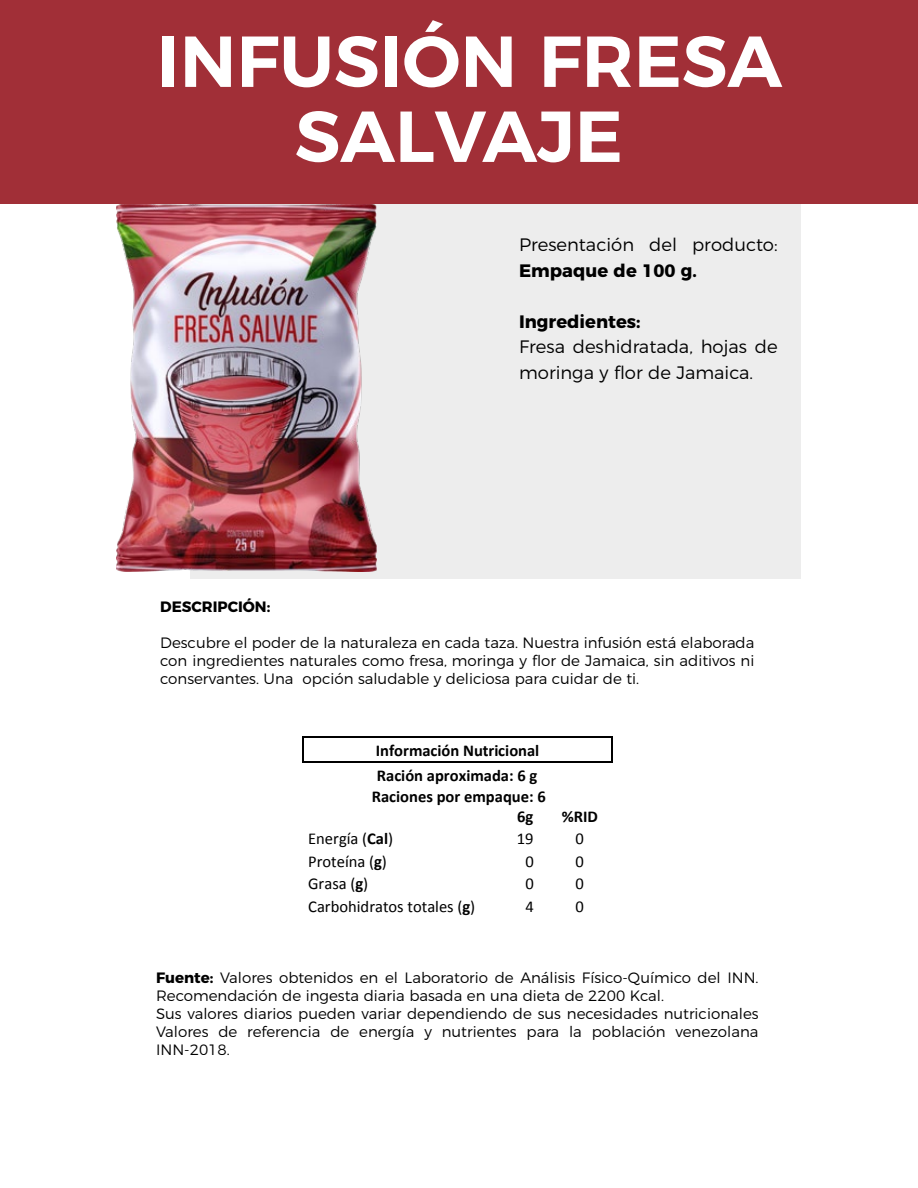
<style>
.page{position:relative;width:918px;height:1188px;background:#fff}
.page>*{position:absolute;margin:0;border:0;box-sizing:border-box;transform-origin:0 0}
.t1{font:600 72px/75px "Montserrat";color:#fff;text-align:center}
.t2{font:300 18px/25.5px "Montserrat";color:#000}
.t3{font:700 18px "Montserrat";color:#000}
.t4{font:700 16.5px/20.9px "Calibri";color:#000;text-align:center}
.t5{font:16.5px/22.5px "Calibri";color:#000}
.t6{font:300 15px/18px "Montserrat";color:#000;text-align:justify}
.t7{font:700 15px "Montserrat";color:#000}
.s1{font-weight:700}
</style>
<div class="page">
<div style="left:190px;top:163px;width:611px;height:415px;background:#ededed"></div>
<img style="left:117px;top:203px;width:260px;height:368px">
<div style="left:0;top:0;width:918px;height:203px;background:#a12f37"></div>
<hr style="left:304px;top:736px;width:307px;height:1px;background:#000">
<hr style="left:302px;top:737px;width:2px;height:24px;background:#000">
<hr style="left:611px;top:737px;width:2px;height:24px;background:#000">
<hr style="left:305px;top:761px;width:198px;height:1px;background:#000">
<hr style="left:504px;top:761px;width:44px;height:1px;background:#000">
<hr style="left:549px;top:761px;width:62px;height:1px;background:#000">
<h1 class="t1" style="left:157px;top:18px;width:626px">INFUSIÓN FRESA<br>SALVAJE</h1>
<p class="t2" style="left:519px;top:231px;width:260px">Presentación del producto:</p>
<p class="t3" style="left:519px;top:256px;width:179px">Empaque de 100 g.</p>
<p class="t3" style="left:519px;top:307px;width:123px">Ingredientes:</p>
<p class="t2" style="left:519px;top:333px;width:260px">Fresa deshidratada, hojas de moringa y flor de Jamaica.</p>
<p class="t7" style="left:160px;top:595px;width:112px">DESCRIPCIÓN:</p>
<p class="t6" style="left:160px;top:633px;width:596px">Descubre el poder de la naturaleza en cada taza. Nuestra infusión está elaborada con ingredientes naturales como fresa, moringa y flor de Jamaica, sin aditivos ni conservantes. Una opción saludable y deliciosa para cuidar de ti.</p>
<p class="t4" style="left:376px;top:741px;width:165px">Información Nutricional</p>
<p class="t4" style="left:372px;top:765px;width:176px">Ración aproximada: 6 g<br>Raciones por empaque: 6</p>
<p class="t4" style="left:517px;top:806px;width:18px">6g</p>
<p class="t4" style="left:562px;top:806px;width:38px">%RID</p>
<p class="t5" style="left:308px;top:828px;width:169px">Energía (<span class="s1">Cal</span>)<br>Proteína (<span class="s1">g</span>)<br>Grasa (<span class="s1">g</span>)<br>Carbohidratos totales (<span class="s1">g</span>)</p>
<p class="t5" style="left:517px;top:828px;width:18px">19</p>
<p class="t5" style="left:576px;top:828px;width:10px">0</p>
<p class="t5" style="left:525px;top:850px;width:10px">0</p>
<p class="t5" style="left:576px;top:850px;width:10px">0</p>
<p class="t5" style="left:525px;top:873px;width:10px">0</p>
<p class="t5" style="left:576px;top:873px;width:10px">0</p>
<p class="t5" style="left:525px;top:895px;width:10px">4</p>
<p class="t5" style="left:576px;top:895px;width:10px">0</p>
<p class="t6" style="left:156px;top:967px;width:604px;text-align:left"><span class="s1">Fuente:</span> Valores obtenidos en el Laboratorio de Análisis Físico-Químico del INN.<br>Recomendación de ingesta diaria basada en una dieta de 2200 Kcal.<br>Sus valores diarios pueden variar dependiendo de sus necesidades nutricionales Valores de referencia de energía y nutrientes para la población venezolana INN-2018.</p>
</div>
